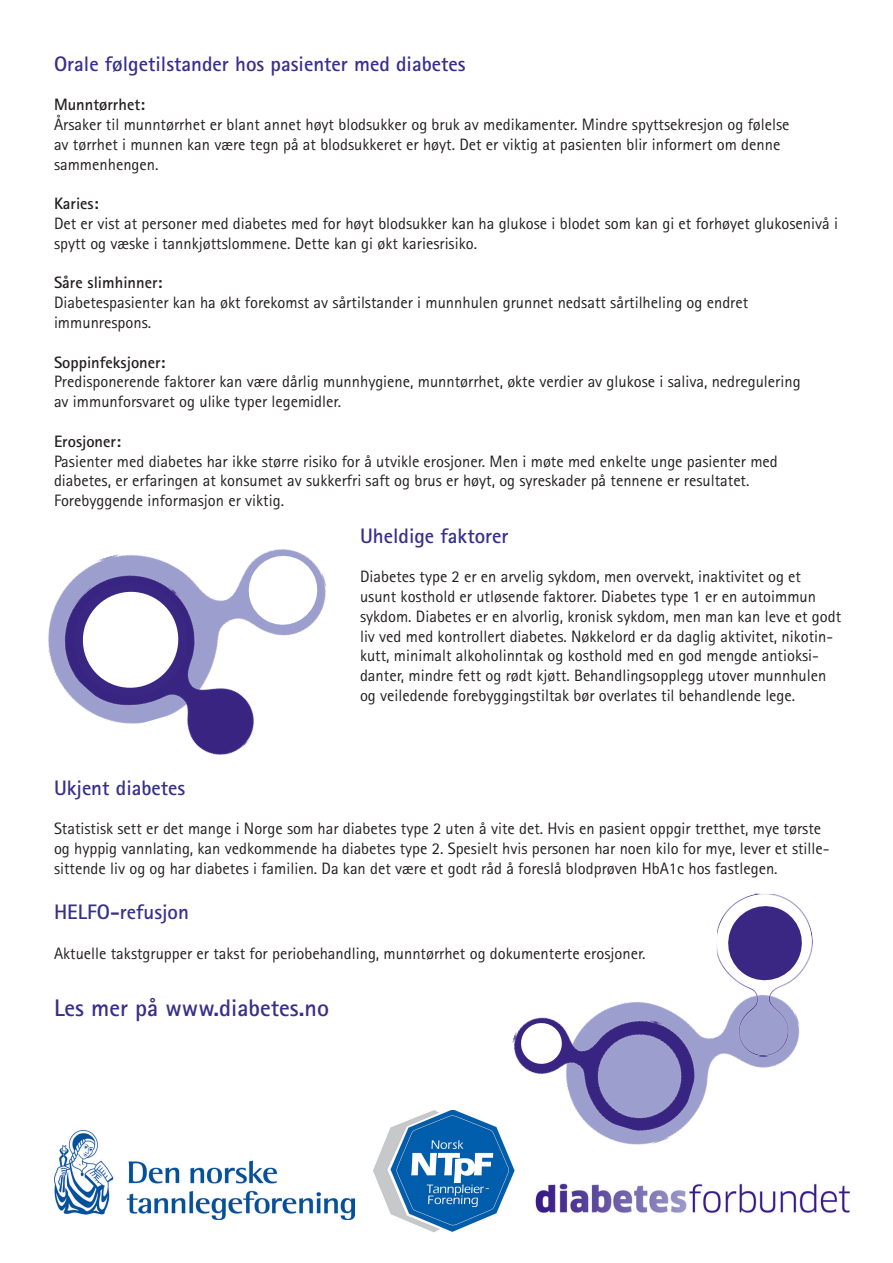
<style>
.page{position:relative;width:893px;height:1263px;background:#fff}
.page>*{position:absolute;margin:0;border:0;box-sizing:border-box;transform-origin:0 0}
.t1{font:700 24px "Rotis Sans Serif";color:#36308b}
.t2{font:700 21px "Rotis Sans Serif";color:#36308b}
.t3{font:16.5px/19.8px "Rotis Sans Serif";color:#231f20}
.t4{font:700 16.5px "Rotis Sans Serif";color:#231f20}
</style>
<div class="page">
<img style="left:54px;top:1130px;width:300px;height:89px">
<img style="left:535px;top:1183px;width:316px;height:32px">
<img style="left:373px;top:1110px;width:142px;height:123px">
<img style="left:619px;top:1037px;width:170px;height:108px">
<img style="left:498px;top:1002px;width:209px;height:140px">
<svg style="left:518px;top:1020px;width:47px;height:47px"></svg>
<img style="left:715px;top:893px;width:98px;height:164px">
<svg style="left:723px;top:901px;width:84px;height:84px"></svg>
<img style="left:48px;top:549px;width:242px;height:206px">
<svg style="left:67px;top:577px;width:127px;height:126px"></svg>
<svg style="left:244px;top:551px;width:78px;height:79px"></svg>
<p class="t2" style="left:54px;top:50px;width:413px">Orale følgetilstander hos pasienter med diabetes</p>
<p class="t4" style="left:54px;top:94px;width:93px">Munntørrhet:</p>
<p class="t3" style="left:54px;top:114px;width:737px">Årsaker til munntørrhet er blant annet høyt blodsukker og bruk av medikamenter. Mindre spyttsekresjon og følelse av tørrhet i munnen kan være tegn på at blodsukkeret er høyt. Det er viktig at pasienten blir informert om denne sammenhengen.</p>
<p class="t4" style="left:54px;top:193px;width:46px">Karies:</p>
<p class="t3" style="left:54px;top:213px;width:785px">Det er vist at personer med diabetes med for høyt blodsukker kan ha glukose i blodet som kan gi et forhøyet glukosenivå i spytt og væske i tannkjøttslommene. Dette kan gi økt kariesrisiko.</p>
<p class="t4" style="left:54px;top:272px;width:110px">Såre slimhinner:</p>
<p class="t3" style="left:54px;top:293px;width:696px">Diabetespasienter kan ha økt forekomst av sårtilstander i munnhulen grunnet nedsatt sårtilheling og endret immunrespons.</p>
<p class="t4" style="left:54px;top:352px;width:113px">Soppinfeksjoner:</p>
<p class="t3" style="left:54px;top:372px;width:748px">Predisponerende faktorer kan være dårlig munnhygiene, munntørrhet, økte verdier av glukose i saliva, nedregulering av immunforsvaret og ulike typer legemidler.</p>
<p class="t4" style="left:54px;top:431px;width:68px">Erosjoner:</p>
<p class="t3" style="left:54px;top:451px;width:725px">Pasienter med diabetes har ikke større risiko for å utvikle erosjoner. Men i møte med enkelte unge pasienter med diabetes, er erfaringen at konsumet av sukkerfri saft og brus er høyt, og syreskader på tennene er resultatet.<br>Forebyggende informasjon er viktig.</p>
<p class="t2" style="left:360px;top:522px;width:150px">Uheldige faktorer</p>
<p class="t3" style="left:360px;top:566px;width:483px">Diabetes type 2 er en arvelig sykdom, men overvekt, inaktivitet og et usunt kosthold er utløsende faktorer. Diabetes type 1 er en autoimmun sykdom. Diabetes er en alvorlig, kronisk sykdom, men man kan leve et godt liv ved med kontrollert diabetes. Nøkkelord er da daglig aktivitet, nikotin&shy;kutt, minimalt alkoholinntak og kosthold med en god mengde antioksi&shy;danter, mindre fett og rødt kjøtt. Behandlingsopplegg utover munnhulen og veiledende forebyggingstiltak bør overlates til behandlende lege.</p>
<p class="t2" style="left:54px;top:774px;width:133px">Ukjent diabetes</p>
<p class="t3" style="left:54px;top:819px;width:777px">Statistisk sett er det mange i Norge som har diabetes type 2 uten å vite det. Hvis en pasient oppgir tretthet, mye tørste og hyppig vannlating, kan vedkommende ha diabetes type 2. Spesielt hvis personen har noen kilo for mye, lever et stille&shy;sittende liv og og har diabetes i familien. Da kan det være et godt råd å foreslå blodprøven HbA1c hos fastlegen.</p>
<p class="t2" style="left:54px;top:899px;width:136px">HELFO-refusjon</p>
<p class="t3" style="left:54px;top:943px;width:593px">Aktuelle takstgrupper er takst for periobehandling, munntørrhet og dokumenterte erosjoner.</p>
<p class="t1" style="left:54px;top:993px;width:276px">Les mer på www.diabetes.no</p>
</div>
